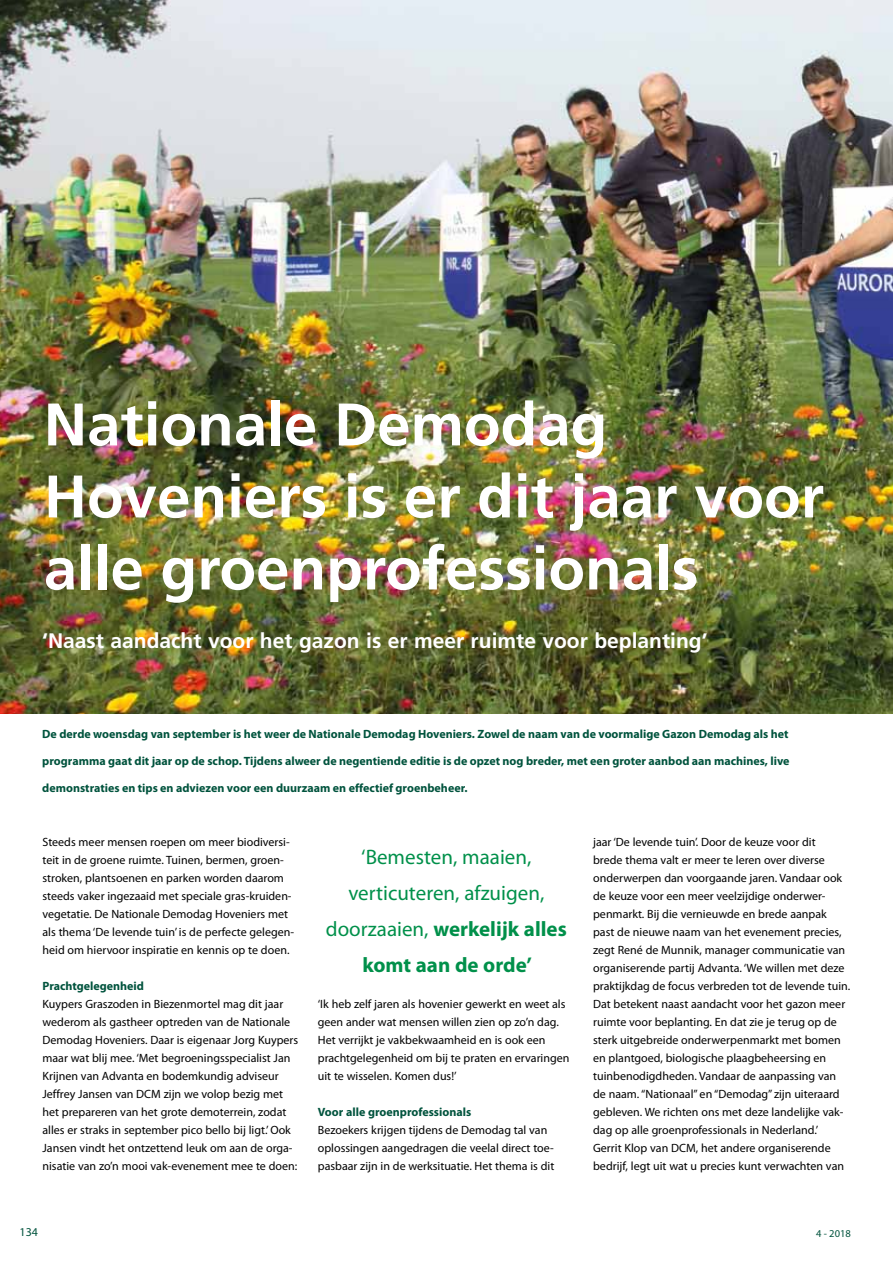
<style>
.page{position:relative;width:893px;height:1263px;background:#fff}
.page>*{position:absolute;margin:0;border:0;box-sizing:border-box;transform-origin:0 0}
.t1{font:700 60px/72px "Frutiger";color:#fff}
.t2{font:21px/36px "Myriad Pro";color:#00904a;text-align:center}
.t3{font:700 21px "Frutiger";color:#fff}
.t4{font:12px/18px "Myriad Pro";color:#000}
.t5{font:700 12px "Myriad Pro";color:#00533d}
.t6{font:12px "Myriad Pro";color:#00533d}
.t7{font:10.5px "Myriad Pro";color:#00533d}
.s1{font-weight:700}
</style>
<div class="page">
<img style="left:0;top:0;width:893px;height:713px">
<h1 class="t1" style="left:44px;top:388px;width:782px">Nationale Demodag<br>Hoveniers is er dit jaar voor alle groenprofessionals</h1>
<h2 class="t3" style="left:42px;top:628px;width:667px">‘Naast aandacht voor het gazon is er meer ruimte voor beplanting’</h2>
<p class="t5" style="left:42px;top:726px;width:748px">De derde woensdag van september is het weer de Nationale Demodag Hoveniers. Zowel de naam van de voormalige Gazon Demodag als het</p>
<p class="t5" style="left:42px;top:753px;width:749px">programma gaat dit jaar op de schop. Tijdens alweer de negentiende editie is de opzet nog breder, met een groter aanbod aan machines, live</p>
<p class="t5" style="left:42px;top:780px;width:427px">demonstraties en tips en adviezen voor een duurzaam en effectief groenbeheer.</p>
<p class="t4" style="left:43px;top:833px;width:253px">Steeds meer mensen roepen om meer biodiversi&shy;teit in de groene ruimte. Tuinen, bermen, groen&shy;stroken, plantsoenen en parken worden daarom steeds vaker ingezaaid met speciale gras-kruiden&shy;vegetatie. De Nationale Demodag Hoveniers met als thema ‘De levende tuin’ is de perfecte gelegen&shy;heid om hiervoor inspiratie en kennis op te doen.</p>
<p class="t5" style="left:43px;top:978px;width:103px">Prachtgelegenheid</p>
<p class="t4" style="left:43px;top:995px;width:257px">Kuypers Graszoden in Biezenmortel mag dit jaar wederom als gastheer optreden van de Nationale Demodag Hoveniers. Daar is eigenaar Jorg Kuypers maar wat blij mee. ‘Met begroeningsspecialist Jan Krijnen van Advanta en bodemkundig adviseur Jeffrey Jansen van DCM zijn we volop bezig met het prepareren van het grote demoterrein, zodat alles er straks in september pico bello bij ligt.’ Ook Jansen vindt het ontzettend leuk om aan de orga&shy;nisatie van zo’n mooi vak-evenement mee te doen:</p>
<p class="t4" style="left:318px;top:995px;width:253px">‘Ik heb zelf jaren als hovenier gewerkt en weet als geen ander wat mensen willen zien op zo’n dag.<br>Het verrijkt je vakbekwaamheid en is ook een prachtgelegenheid om bij te praten en ervaringen uit te wisselen. Komen dus!’</p>
<h2 class="t2" style="left:326px;top:839px;width:242px">‘Bemesten, maaien, verticuteren, afzuigen, doorzaaien, <span class="s1">werkelijk alles komt aan de orde’</span></h2>
<p class="t5" style="left:318px;top:1104px;width:155px">Voor alle groenprofessionals</p>
<p class="t4" style="left:318px;top:1121px;width:238px">Bezoekers krijgen tijdens de Demodag tal van oplossingen aangedragen die veelal direct toe&shy;pasbaar zijn in de werksituatie. Het thema is dit</p>
<p class="t4" style="left:593px;top:833px;width:259px">jaar ‘De levende tuin’. Door de keuze voor dit<br>brede thema valt er meer te leren over diverse onderwerpen dan voorgaande jaren. Vandaar ook de keuze voor een meer veelzijdige onderwer&shy;penmarkt. Bij die vernieuwde en brede aanpak past de nieuwe naam van het evenement precies, zegt René de Munnik, manager communicatie van organiserende partij Advanta. ‘We willen met deze praktijkdag de focus verbreden tot de levende tuin.<br>Dat betekent naast aandacht voor het gazon meer ruimte voor beplanting. En dat zie je terug op de sterk uitgebreide onderwerpenmarkt met bomen en plantgoed, biologische plaagbeheersing en tuinbenodigdheden. Vandaar de aanpassing van de naam. “Nationaal” en “Demodag” zijn uiteraard gebleven. We richten ons met deze landelijke vak&shy;dag op alle groenprofessionals in Nederland.’<br>Gerrit Klop van DCM, het andere organiserende bedrijf, legt uit wat u precies kunt verwachten van</p>
<p class="t6" style="left:20px;top:1224px;width:20px">134</p>
<p class="t7" style="left:816px;top:1227px;width:36px">4 - 2018</p>
</div>
